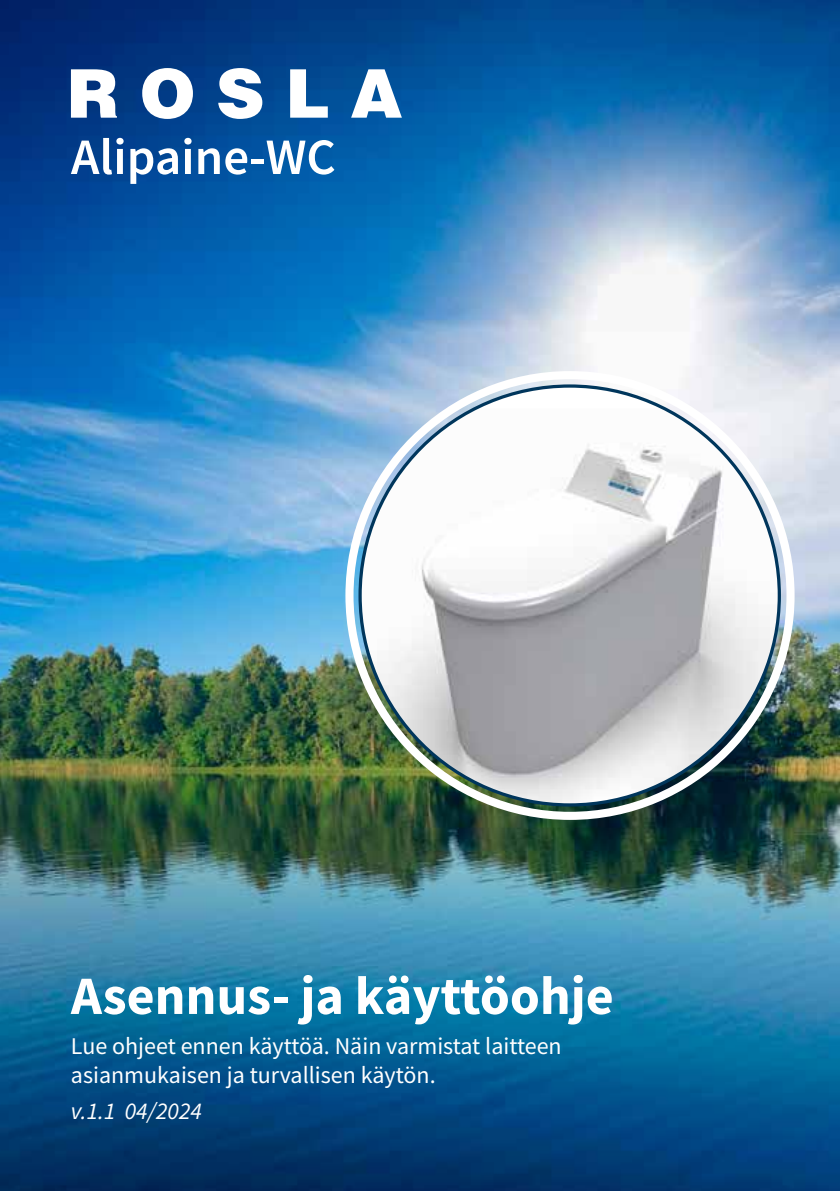
<style>
.page{position:relative;width:840px;height:1191px;background:#fff}
.page>*{position:absolute;margin:0;border:0;box-sizing:border-box;transform-origin:0 0}
.t1{font:700 54px "Source Sans Pro";color:#fff}
.t2{font:600 51px "Source Sans Pro";color:#fff}
.t3{font:24px/28.8px "Source Sans Pro";color:#fff}
.t4{font:italic 24px "Source Sans Pro";color:#fff}
</style>
<div class="page">
<img style="left:0;top:0;width:839px;height:1191px">
<img style="left:360px;top:408px;width:418px;height:397px">
<svg style="left:71px;top:68px;width:330px;height:51px"></svg>
<h2 class="t2" style="left:71px;top:123px;width:266px">Alipaine-WC</h2>
<h1 class="t1" style="left:71px;top:959px;width:544px">Asennus- ja käyttöohje</h1>
<p class="t3" style="left:71px;top:1031px;width:492px">Lue ohjeet ennen käyttöä. Näin varmistat laitteen asianmukaisen ja turvallisen käytön.</p>
<p class="t4" style="left:71px;top:1095px;width:133px">v.1.1 04/2024</p>
</div>
